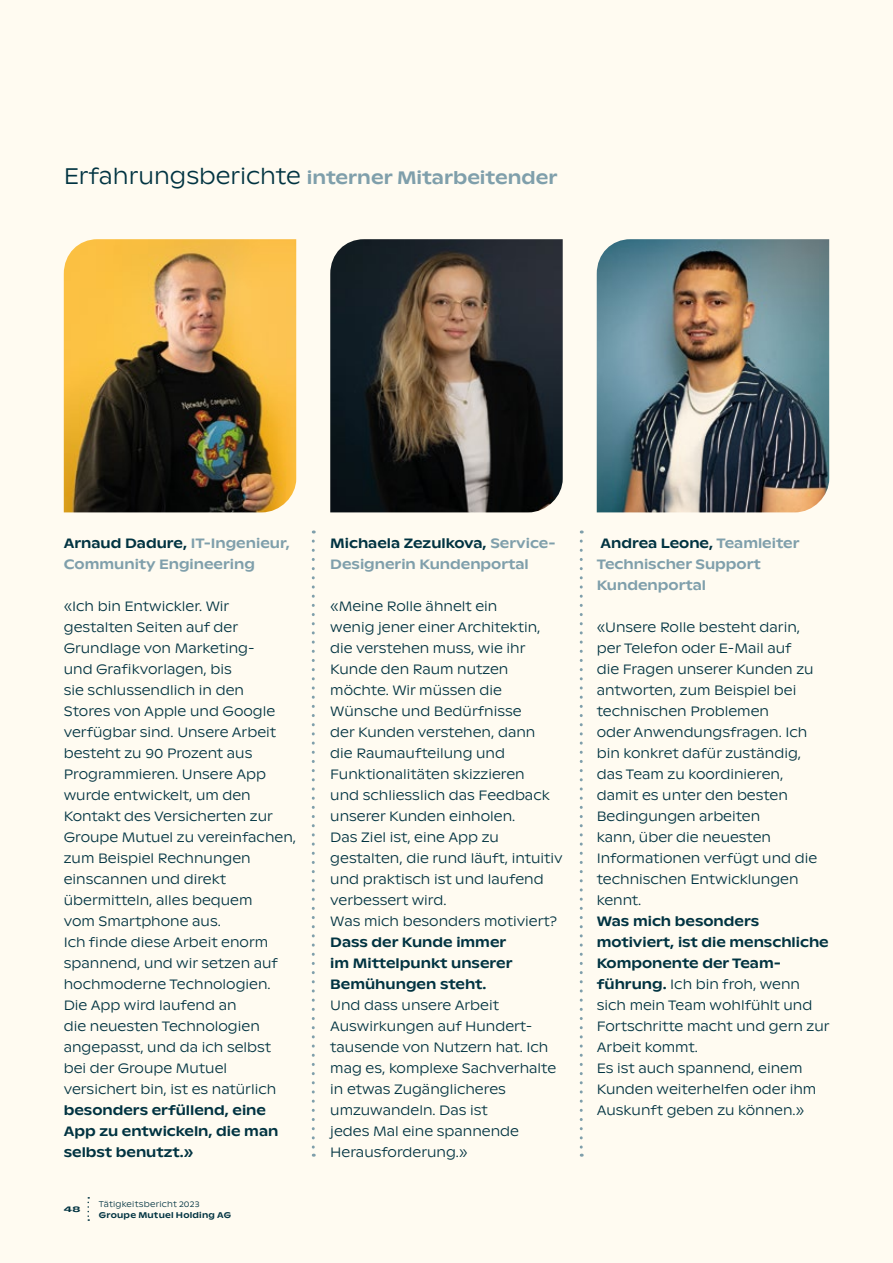
<style>
.page{position:relative;width:893px;height:1263px;background:#fffbf1}
.page>*{position:absolute;margin:0;border:0;box-sizing:border-box;transform-origin:0 0}
.t1{font:500 18px "ABC Ginto Nord";color:#7f9fab}
.t2{font:300 13.5px/21px "ABC Ginto Nord";color:#003341}
.t3{font:500 13.5px/21px "ABC Ginto Nord";color:#7f9fab}
.t4{font:500 13.5px/21px "ABC Ginto Nord";color:#003341}
.t5{font:300 8.25px "ABC Ginto Nord";letter-spacing:.02em;color:#003341}
.t6{font:500 8.25px "ABC Ginto Nord";letter-spacing:.025em;color:#003341}
.t7{font:500 8.25px "ABC Ginto Nord";letter-spacing:.025em;color:#003341;scale:1.5 1}
.s1{font-weight:300;font-size:22.5px;color:#003341}
.s2{color:#003341}
.s3{font-weight:500}
</style>
<div class="page">
<hr style="left:892px;top:0;width:1px;height:1263px;background:#7f9fab">
<img style="left:64px;top:239px;width:232px;height:273px">
<img style="left:597px;top:239px;width:232px;height:273px">
<img style="left:330px;top:239px;width:233px;height:273px">
<svg style="left:580px;top:541px;width:3px;height:616px"></svg>
<svg style="left:312px;top:541px;width:3px;height:616px"></svg>
<svg style="left:87px;top:1197px;width:2px;height:24px"></svg>
<h1 class="t1" style="left:64px;top:166px;width:495px"><span class="s1">Erfahrungsberichte</span> interner Mitarbeitender</h1>
<p class="t3" style="left:64px;top:532px;width:228px"><span class="s2">Arnaud Dadure,</span> IT-Ingenieur,<br>Community Engineering</p>
<p class="t2" style="left:64px;top:595px;width:234px">«Ich bin Entwickler. Wir gestalten Seiten auf der<br>Grundlage von Marketing-<br>und Grafikvorlagen, bis<br>sie schlussendlich in den<br>Stores von Apple und Google verfügbar sind. Unsere Arbeit besteht zu 90 Prozent aus<br>Programmieren. Unsere App wurde entwickelt, um den<br>Kontakt des Versicherten zur<br>Groupe Mutuel zu vereinfachen, zum Beispiel Rechnungen einscannen und direkt übermitteln, alles bequem<br>vom Smartphone aus.<br>Ich finde diese Arbeit enorm spannend, und wir setzen auf hochmoderne Technologien.<br>Die App wird laufend an<br>die neuesten Technologien angepasst, und da ich selbst bei der Groupe Mutuel versichert bin, ist es natürlich</p>
<p class="t4" style="left:64px;top:1099px;width:216px">besonders erfüllend, eine<br>App zu entwickeln, die man selbst benutzt.»</p>
<p class="t7" style="left:64px;top:1204px;width:13px">48</p>
<p class="t5" style="left:99px;top:1199px;width:102px">Tätigkeitsbericht 2023</p>
<p class="t6" style="left:99px;top:1209px;width:134px">Groupe Mutuel Holding AG</p>
<p class="t3" style="left:330px;top:532px;width:227px"><span class="s2">Michaela Zezulkova,</span> Service-<br>Designerin Kundenportal</p>
<p class="t2" style="left:330px;top:595px;width:234px">«Meine Rolle ähnelt ein<br>wenig jener einer Architektin, die verstehen muss, wie ihr<br>Kunde den Raum nutzen möchte. Wir müssen die<br>Wünsche und Bedürfnisse<br>der Kunden verstehen, dann<br>die Raumaufteilung und<br>Funktionalitäten skizzieren<br>und schliesslich das Feedback unserer Kunden einholen.<br>Das Ziel ist, eine App zu gestalten, die rund läuft, intuitiv und praktisch ist und laufend verbessert wird.<br>Was mich besonders motiviert?</p>
<p class="t4" style="left:330px;top:931px;width:184px">Dass der Kunde immer im Mittelpunkt unserer<br>Bemühungen steht.</p>
<p class="t2" style="left:330px;top:994px;width:228px">Und dass unsere Arbeit<br>Auswirkungen auf Hundert&shy;tausende von Nutzern hat. Ich mag es, komplexe Sachverhalte in etwas Zugänglicheres umzuwandeln. Das ist<br>jedes Mal eine spannende<br>Herausforderung.»</p>
<p class="t3" style="left:597px;top:532px;width:204px"><span class="s2">Andrea Leone,</span> Teamleiter<br>Technischer Support<br>Kundenportal</p>
<p class="t2" style="left:597px;top:616px;width:222px">«Unsere Rolle besteht darin, per Telefon oder E-Mail auf die Fragen unserer Kunden zu antworten, zum Beispiel bei technischen Problemen<br>oder Anwendungsfragen. Ich bin konkret dafür zuständig, das Team zu koordinieren, damit es unter den besten<br>Bedingungen arbeiten<br>kann, über die neuesten<br>Informationen verfügt und die technischen Entwicklungen kennt.</p>
<p class="t2" style="left:597px;top:911px;width:234px"><span class="s3">Was mich besonders motiviert, ist die menschliche<br>Komponente der Team&shy;führung.</span> Ich bin froh, wenn sich mein Team wohlfühlt und<br>Fortschritte macht und gern zur<br>Arbeit kommt.<br>Es ist auch spannend, einem<br>Kunden weiterhelfen oder ihm<br>Auskunft geben zu können.»</p>
</div>
